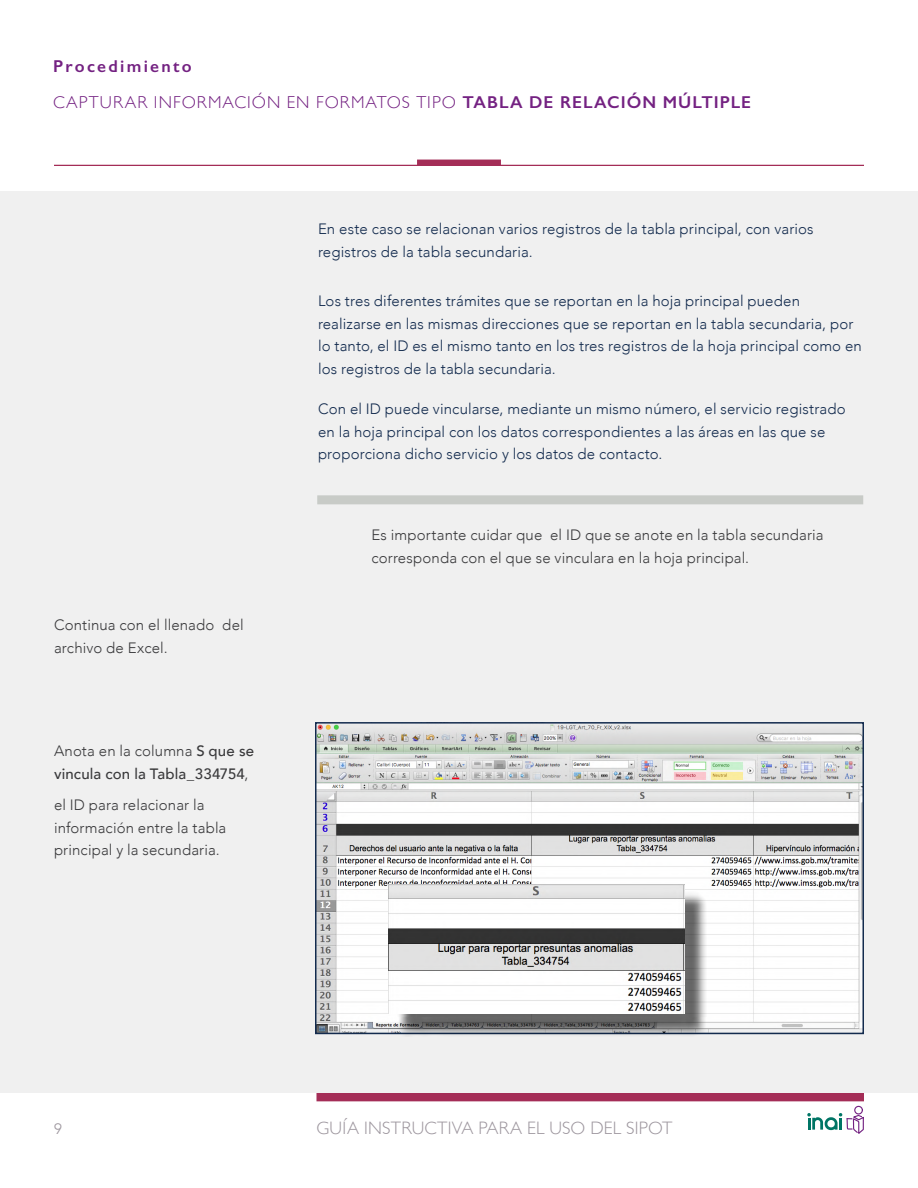
<style>
.page{position:relative;width:918px;height:1188px;background:#fff}
.page>*{position:absolute;margin:0;border:0;box-sizing:border-box;transform-origin:0 0}
.t1{font:300 18px "Gill Sans";letter-spacing:.01em;color:#9c959d}
.t2{font:600 17.25px/36px "Gill Sans";letter-spacing:.13em;color:#742282}
.t3{font:300 15px/22.5px "Avenir";letter-spacing:.01em;color:#132b4e}
.t4{font:300 15px/22.5px "Avenir";letter-spacing:.01em;color:#3a3a3c}
.t5{font:500 15px/22.5px "Avenir";letter-spacing:.01em;color:#3a3a3c}
.t6{font:300 15px "Avenir";color:#9c959d}
.s1{font-weight:300}
</style>
<div class="page">
<hr style="left:54px;top:165px;width:810px;height:1px;background:#a42d57">
<div style="left:417px;top:160px;width:84px;height:6px;background:#a42d57"></div>
<div style="left:316px;top:1092px;width:548px;height:9px;background:#a42d57"></div>
<div style="left:854px;top:1106px;width:9px;height:9px;border:1px solid #742282;border-radius:50%"></div>
<svg style="left:807px;top:1113px;width:57px;height:21px"></svg>
<div style="left:0;top:191px;width:918px;height:901px;background:#f0f0f0"></div>
<div style="left:317px;top:495px;width:546px;height:9px;background:#c8cbc7"></div>
<img style="left:318px;top:725px;width:543px;height:306px">
<div style="left:315px;top:722px;width:549px;height:312px;border:2px solid #132b4e"></div>
<div style="left:396px;top:891px;width:311px;height:146px;background:#000;opacity:.6"></div>
<img style="left:389px;top:885px;width:295px;height:129px">
<p class="t2" style="left:53px;top:48px;width:699px">Procedimiento<br><span class="s1">CAPTURAR INFORMACIÓN EN FORMATOS TIPO</span> TABLA DE RELACIÓN MÚLTIPLE</p>
<p class="t3" style="left:318px;top:218px;width:497px">En este caso se relacionan varios registros de la tabla principal, con varios registros de la tabla secundaria.</p>
<p class="t3" style="left:318px;top:290px;width:545px">Los tres diferentes trámites que se reportan en la hoja principal pueden realizarse en las mismas direcciones que se reportan en la tabla secundaria, por lo tanto, el ID es el mismo tanto en los tres registros de la hoja principal como en los registros de la tabla secundaria.</p>
<p class="t3" style="left:318px;top:398px;width:529px">Con el ID puede vincularse, mediante un mismo número, el servicio registrado en la hoja principal con los datos correspondientes a las áreas en las que se proporciona dicho servicio y los datos de contacto.</p>
<p class="t4" style="left:54px;top:614px;width:191px">Continua con el llenado del archivo de Excel.</p>
<p class="t5" style="left:54px;top:739px;width:202px"><span class="s1">Anota en la columna</span> S que se vincula con la Tabla_334754<span class="s1">,</span></p>
<p class="t4" style="left:54px;top:794px;width:174px">el ID para relacionar la información entre la tabla principal y la secundaria.</p>
<p class="t4" style="left:371px;top:524px;width:454px">Es importante cuidar que el ID que se anote en la tabla secundaria corresponda con el que se vinculara en la hoja principal.</p>
<p class="t6" style="left:54px;top:1120px;width:9px">9</p>
<p class="t1" style="left:316px;top:1114px;width:358px">GUÍA INSTRUCTIVA PARA EL USO DEL SIPOT</p>
</div>
